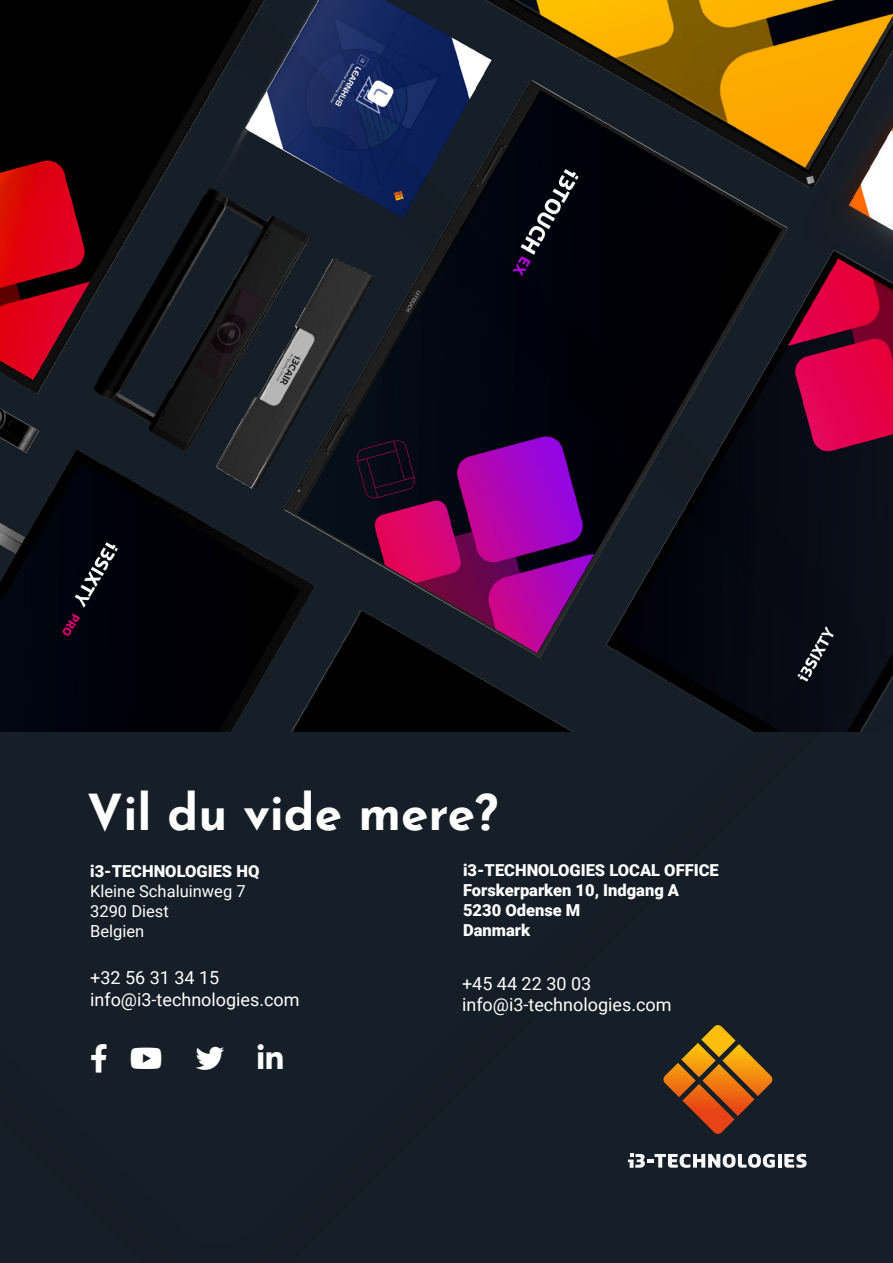
<style>
.page{position:relative;width:893px;height:1263px;background:#fff}
.page>*{position:absolute;margin:0;border:0;box-sizing:border-box;transform-origin:0 0}
.t1{font:700 49.5px "Josefin Sans";color:#fff}
.t2{font:28.5px "Font Awesome 5 Brands";color:#fff}
.t3{font:18px/21.6px "Roboto";color:#fff}
.t4{font:900 16.5px/19.8px "Roboto";color:#fff}
.t5{font:16.5px/19.8px "Roboto";color:#fff}
</style>
<div class="page">
<img style="left:0;top:0;width:893px;height:1263px">
<svg style="left:131px;top:1047px;width:30px;height:21px"></svg>
<svg style="left:196px;top:1046px;width:28px;height:23px"></svg>
<svg style="left:258px;top:1044px;width:25px;height:24px"></svg>
<svg style="left:91px;top:1044px;width:16px;height:28px"></svg>
<h1 class="t1" style="left:87px;top:768px;width:413px">Vil du vide mere?</h1>
<p class="t4" style="left:90px;top:861px;width:171px">i3-TECHNOLOGIES HQ</p>
<p class="t5" style="left:90px;top:881px;width:157px">Kleine Schaluinweg 7<br>3290 Diest<br>Belgien</p>
<p class="t3" style="left:90px;top:966px;width:211px">+32 56 31 34 15 info@i3-technologies.com</p>
<h2 class="t2" style="left:196px;top:1043px;width:88px">▼▼▼ ●■■■</h2>
<p class="t4" style="left:463px;top:860px;width:257px">i3-TECHNOLOGIES LOCAL OFFICE<br>Forskerparken 10, Indgang A<br>5230 Odense M<br>Danmark</p>
<p class="t3" style="left:462px;top:972px;width:211px">+45 44 22 30 03 info@i3-technologies.com</p>
</div>
